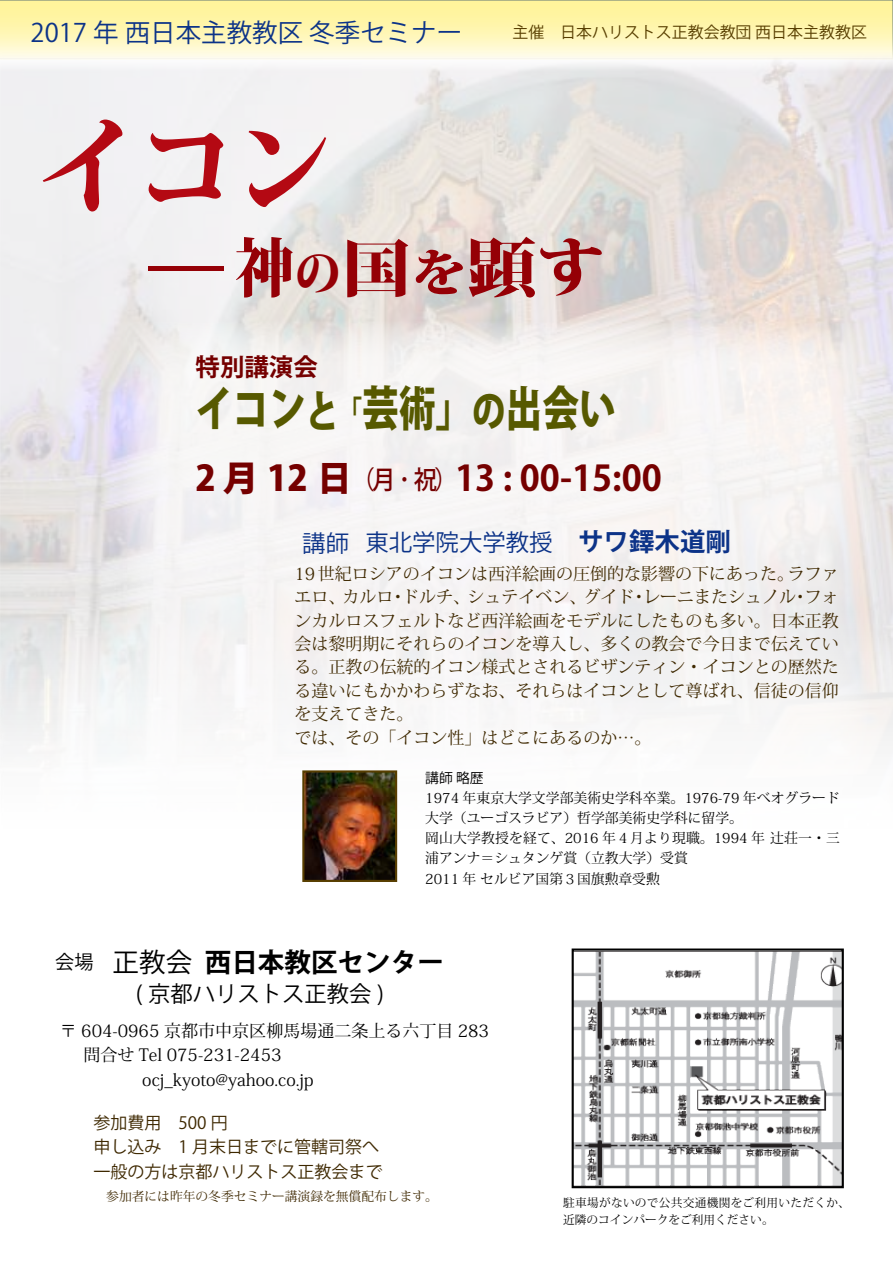
<style>
.page{position:relative;width:893px;height:1263px;background:#fff}
.page>*{position:absolute;margin:0;border:0;box-sizing:border-box;transform-origin:0 0}
.t1{font:800 106.35px "Koz Min Pro";color:#b40913;scale:.93 1}
.t2{font:800 106.35px "Koz Min Pro";color:#950006;scale:.93 1}
.t3{font:800 63.75px "Koz Min Pro";color:#950006;scale:.93 1}
.t4{font:800 47.55px "Koz Go Pro";color:#575900;scale:.77 1}
.t5{font:700 35.1px "Koz Go Pro";color:#750000}
.t6{font:800 35.1px "Koz Go Pro";color:#750000}
.t7{font:800 29.7px "Koz Go Pro";color:#575900;scale:.77 1}
.t8{font:700 26.55px "Koz Go Pro";color:#000}
.t9{font:26.55px "Koz Go Pro";color:#000}
.t10{font:25.5px "Koz Go Pro";color:#0c3388}
.t11{font:700 25.5px "Koz Go Pro";color:#0c3388}
.t12{font:500 25.5px "Koz Go Pro";color:#750000;scale:.9 1}
.t13{font:700 24.45px "Koz Go Pro";color:#750000}
.t14{font:23.4px "Koz Go Pro";color:#0c3388}
.t15{font:22.35px "Koz Go Pro";color:#000}
.t16{font:19.2px "Koz Go Pro";color:#000}
.t17{font:16.95px/23.4px "Koz Min Pro";color:#3e2800}
.t18{font:16.95px "Koz Min Pro";color:#000}
.t19{font:16.95px/24.5px "Koz Go Pro";color:#3e2800}
.t20{font:15.9px "Koz Go Pr 6 N";color:#583e00}
.t21{font:13.8px/20.2px "Koz Min Pro";color:#000}
.t22{font:13.8px "Koz Go Pro";color:#000}
.t23{font:12.75px "Koz Min Pro";color:#3e2800}
.t24{font:11.7px "Koz Min Pro";letter-spacing:.025em;color:#000}
.t25{font:11.7px "Koz Min Pro";color:#000}
.s1{font-size:51px}
.s2{font-size:43.2px}
</style>
<div class="page">
<div style="left:122px;top:320px;width:751px;height:598px;background:linear-gradient(to bottom,#f0edec,#fefeff)"></div>
<svg style="left:0;top:0;width:893px;height:59px;background:#fdf5b7"></svg>
<img style="left:305px;top:773px;width:89px;height:106px">
<div style="left:302px;top:770px;width:95px;height:112px;border:2px solid #583e00"></div>
<img style="left:575px;top:951px;width:266px;height:234px">
<div style="left:572px;top:948px;width:272px;height:240px;border:2px solid #000"></div>
<h3 class="t10" style="left:31px;top:16px;width:433px">2017 年西日本主教教区冬季セミナー</h3>
<h1 class="t1" style="left:37px;top:88px;width:320px">イコン</h1>
<p class="t20" style="left:512px;top:23px;width:356px">主催　日本ハリストス正教会教団西日本主教教区</p>
<h1 class="t2" style="left:136px;top:189px;width:108px">－</h1>
<h2 class="t3" style="left:235px;top:220px;width:400px">神<span class="s1">の</span>国<span class="s1">を</span>顕す</h2>
<h3 class="t13" style="left:196px;top:351px;width:124px">特別講演会</h3>
<h3 class="t4" style="left:196px;top:378px;width:188px">イコン<span class="s2">と</span></h3>
<h3 class="t4" style="left:362px;top:378px;width:331px">芸術」<span class="s2">の</span>出会い</h3>
<h3 class="t7" style="left:339px;top:391px;width:31px">「</h3>
<h3 class="t6" style="left:196px;top:455px;width:158px">月2 12 日</h3>
<h3 class="t14" style="left:302px;top:529px;width:48px">講師</h3>
<h3 class="t12" style="left:352px;top:463px;width:119px">（月 祝･ (</h3>
<h3 class="t5" style="left:455px;top:455px;width:208px">13 : 00-15:00</h3>
<h3 class="t14" style="left:365px;top:528px;width:189px">東北学院大学教授</h3>
<h3 class="t11" style="left:578px;top:525px;width:155px">サワ鐸木道剛</h3>
<p class="t17" style="left:294px;top:561px;width:501px">19世紀ロシアのイコンは西洋絵画の圧倒的な影響の下にあった。</p>
<p class="t17" style="left:788px;top:561px;width:53px">ラファ</p>
<p class="t17" style="left:584px;top:585px;width:53px">グイド</p>
<p class="t17" style="left:643px;top:585px;width:155px">レーニまたシュノル</p>
<p class="t17" style="left:402px;top:585px;width:70px">ドルチ、</p>
<p class="t17" style="left:467px;top:585px;width:121px">シュテイベン、</p>
<p class="t17" style="left:343px;top:585px;width:53px">カルロ</p>
<p class="t17" style="left:805px;top:585px;width:36px">フォ</p>
<p class="t17" style="left:294px;top:585px;width:53px">エロ、</p>
<p class="t17" style="left:294px;top:608px;width:546px">ンカルロスフェルトなど西洋絵画をモデルにしたものも多い。日本正教</p>
<p class="t17" style="left:294px;top:631px;width:546px">会は黎明期にそれらのイコンを導入し、多くの教会で今日まで伝えてい</p>
<p class="t17" style="left:294px;top:655px;width:546px">る。正教の伝統的イコン様式とされるビザンティン・イコンとの歴然た</p>
<p class="t17" style="left:516px;top:678px;width:325px">それらはイコンとして尊ばれ、信徒の信仰</p>
<p class="t17" style="left:389px;top:585px;width:19px">・</p>
<p class="t17" style="left:630px;top:585px;width:19px">・</p>
<p class="t17" style="left:792px;top:585px;width:19px">・</p>
<p class="t17" style="left:294px;top:678px;width:359px">る違いにもかかわらずなお､<br>を支えてきた。<br>では、その「イコン性」はどこにあるのか...。</p>
<p class="t22" style="left:425px;top:768px;width:60px">講師略歴</p>
<p class="t21" style="left:425px;top:787px;width:416px">1974 年東京大学文学部美術史学科卒業。1976-79 年べオグラード大学（ユーゴスラビア）哲学部美術史学科に留学。<br>岡山大学教授を経て、2016 年４月より現職。1994 年辻荘一・三浦アンナ＝シュタンゲ賞（立教大学）受賞<br>2011 年セルビア国第３国旗勲章受勲</p>
<h3 class="t9" style="left:113px;top:945px;width:81px">正教会</h3>
<p class="t16" style="left:55px;top:949px;width:59px">会場　</p>
<h3 class="t8" style="left:205px;top:945px;width:241px">西日本教区センター</h3>
<h3 class="t15" style="left:136px;top:979px;width:250px">( 京都ハリストス正教会 (</h3>
<p class="t18" style="left:60px;top:1018px;width:431px">〒 604-0965 京都市中京区柳馬場通二条上る六丁目 283</p>
<p class="t18" style="left:84px;top:1043px;width:199px">問合せ Tel 075-231-2453</p>
<p class="t18" style="left:142px;top:1067px;width:173px">ocj_kyoto@yahoo.co j p.</p>
<p class="t19" style="left:94px;top:1111px;width:291px">参加費用　500 円<br>申し込み　1 月末日までに管轄司祭へ一般の方は京都ハリストス正教会まで</p>
<p class="t23" style="left:94px;top:1187px;width:346px">　参加者には昨年の冬季セミナー講演録を無償配布します。</p>
<p class="t24" style="left:563px;top:1195px;width:288px">駐車場がないので公共交通機関をご利用いただくか、</p>
<p class="t25" style="left:563px;top:1212px;width:212px">近隣のコインパークをご利用ください。</p>
</div>
